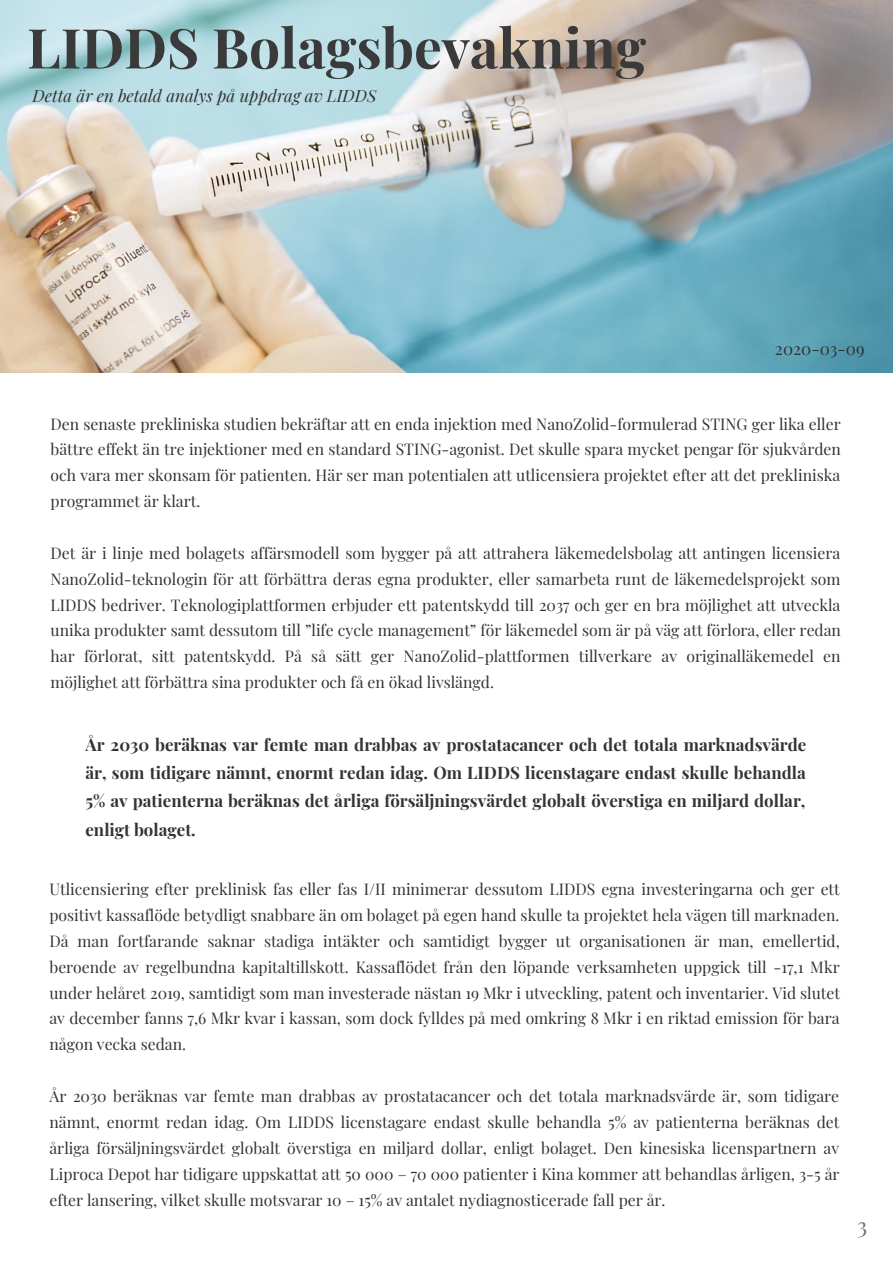
<style>
.page{position:relative;width:893px;height:1262px;background:#fff}
.page>*{position:absolute;margin:0;border:0;box-sizing:border-box;transform-origin:0 0}
.t1{font:700 55.05px "Playfair Display";color:#3a3a3a}
.t2{font:22.5px "Playfair Display";color:#717171}
.t3{font:700 16.8px/28px "Playfair Display";color:#333;text-align:justify}
.t4{font:italic 16.8px "Playfair Display";color:#333}
.t5{font:16.8px "Playfair Display";color:#333}
.t6{font:15.75px/25.8px "Playfair Display";color:#333;text-align:justify}
</style>
<div class="page">
<img style="left:0;top:0;width:892px;height:372px">
<h1 class="t1" style="left:27px;top:5px;width:620px">LIDDS Bolagsbevakning</h1>
<p class="t4" style="left:33px;top:83px;width:345px">Detta är en betald analys på uppdrag av LIDDS</p>
<p class="t5" style="left:774px;top:336px;width:91px">2020-03-09</p>
<p class="t6" style="left:51px;top:409px;width:791px">Den senaste prekliniska studien bekräftar att en enda injektion med NanoZolid-formulerad STING ger lika eller bättre effekt än tre injektioner med en standard STING-agonist. Det skulle spara mycket pengar för sjukvården och vara mer skonsam för patienten. Här ser man potentialen att utlicensiera projektet efter att det prekliniska programmet är klart.</p>
<p class="t6" style="left:51px;top:539px;width:791px">Det är i linje med bolagets affärsmodell som bygger på att attrahera läkemedelsbolag att antingen licensiera NanoZolid-teknologin för att förbättra deras egna produkter, eller samarbeta runt de läkemedelsprojekt som LIDDS bedriver. Teknologiplattformen erbjuder ett patentskydd till 2037 och ger en bra möjlighet att utveckla unika produkter samt dessutom till ”life cycle management” för läkemedel som är på väg att förlora, eller redan har förlorat, sitt patentskydd. På så sätt ger NanoZolid-plattformen tillverkare av originalläkemedel en möjlighet att förbättra sina produkter och få en ökad livslängd.</p>
<p class="t3" style="left:85px;top:729px;width:722px">År 2030 beräknas var femte man drabbas av prostatacancer och det totala marknadsvärde är, som tidigare nämnt, enormt redan idag. Om LIDDS licenstagare endast skulle behandla 5% av patienterna beräknas det årliga försäljningsvärdet globalt överstiga en miljard dollar, enligt bolaget.</p>
<p class="t6" style="left:49px;top:875px;width:791px">Utlicensiering efter preklinisk fas eller fas I/II minimerar dessutom LIDDS egna investeringarna och ger ett positivt kassaflöde betydligt snabbare än om bolaget på egen hand skulle ta projektet hela vägen till marknaden.<br>Då man fortfarande saknar stadiga intäkter och samtidigt bygger ut organisationen är man, emellertid, beroende av regelbundna kapitaltillskott. Kassaflödet från den löpande verksamheten uppgick till -17,1 Mkr under helåret 2019, samtidigt som man investerade nästan 19 Mkr i utveckling, patent och inventarier. Vid slutet av december fanns 7,6 Mkr kvar i kassan, som dock fylldes på med omkring 8 Mkr i en riktad emission för bara någon vecka sedan.</p>
<p class="t6" style="left:49px;top:1081px;width:791px">År 2030 beräknas var femte man drabbas av prostatacancer och det totala marknadsvärde är, som tidigare nämnt, enormt redan idag. Om LIDDS licenstagare endast skulle behandla 5% av patienterna beräknas det årliga försäljningsvärdet globalt överstiga en miljard dollar, enligt bolaget. Den kinesiska licenspartnern av Liproca Depot har tidigare uppskattat att 50 000 – 70 000 patienter i Kina kommer att behandlas årligen, 3-5 år efter lansering, vilket skulle motsvarar 10 – 15% av antalet nydiagnosticerade fall per år.</p>
<h2 class="t2" style="left:857px;top:1207px;width:12px">3</h2>
</div>
